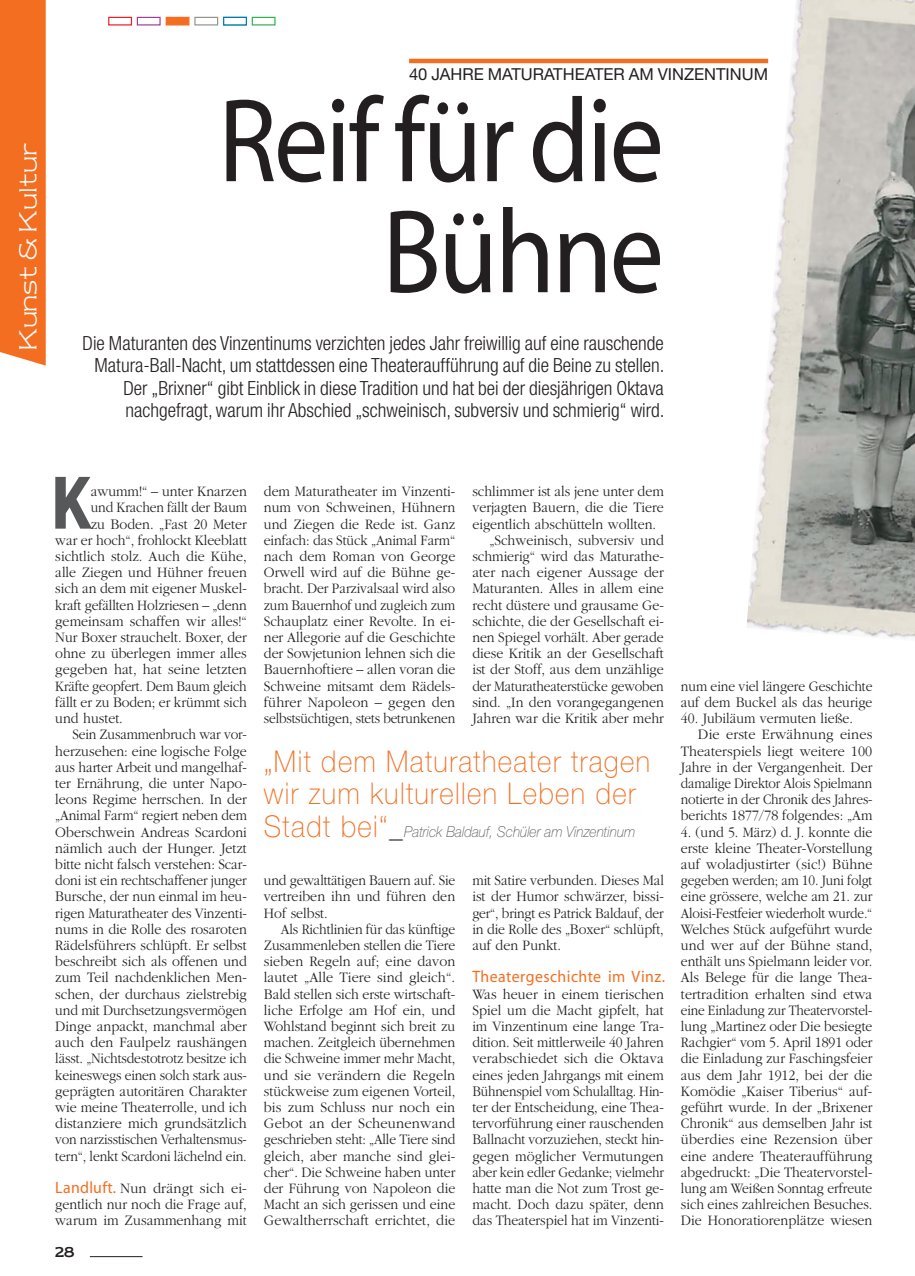
<style>
.page{position:relative;width:915px;height:1276px;background:#fff}
.page>*{position:absolute;margin:0;border:0;box-sizing:border-box;transform-origin:0 0}
.Titel_Thema{font:120px/111px "Myriad";letter-spacing:-.025em;color:#231f20;text-align:right;scale:.9 1}
.fließtext_mit_Initia{font:700 condensed 72.45px "Helvetica Neue";color:#57585a}
.Zitat{font:100 30px/32.4px "Helvetica Neue";letter-spacing:.05em;color:#f36e21;scale:.92 1}
.t1{font:300 21px "Newtext";color:#fff}
.Untertitel{font:300 condensed 19.5px/22.5px "Helvetica Neue";color:#231f20;text-align:right}
.Kopfzeile{font:16.5px "Helvetica Neue";color:#231f20}
.fließtext{font:16.5px "Myriad";letter-spacing:.03em;color:#f36e21;scale:.96 1}
.fließtext_mit_Einzug{font:300 15px/16.2px "Garamond";color:#231f20;text-align:justify;scale:.92 1}
.fließtext_mit_Einzug-2{font:300 15px/16.2px "Garamond";color:#231f20;text-align:justify;scale:.9 1}
.fließtext_mit_Einzug-3{font:300 15px/16.2px "Garamond";color:#231f20;text-align:justify;scale:.91 1}
.fließtext-2{font:300 15px/16.2px "Garamond";color:#231f20;text-align:justify;scale:.94 1}
.fließtext_mit_Einzug-4{font:300 15px/16.2px "Garamond";color:#231f20;text-align:justify;scale:.93 1}
.fließtext-3{font:300 15px/16.2px "Garamond";color:#231f20;text-align:justify;scale:.93 1}
.fließtext_mit_Einzug-5{font:300 15px/16.2px "Garamond";color:#231f20;text-align:justify;scale:.95 1}
.fließtext_mit_Initia-2{font:300 15px "Garamond";color:#231f20;scale:.93 1}
.fließtext-4{font:300 15px/16.2px "Garamond";color:#231f20;text-align:justify;scale:.91 1}
.fließtext-5{font:300 15px/16.2px "Garamond";color:#231f20;text-align:justify;scale:.96 1}
.fließtext_mit_Initia-3{font:300 15px "Garamond";color:#231f20;scale:.92 1}
.fließtext_mit_Initia-4{font:300 15px "Garamond";color:#231f20;scale:.94 1}
.fließtext_mit_Initia-5{font:300 15px "Garamond";color:#231f20;scale:.9 1}
.Zitat-2{font:italic 100 15px "Helvetica Neue";color:#57585a;scale:.92 1}
.fließtext_mit_Initia-6{font:300 15px "Garamond";color:#231f20;scale:.91 1}
.fließtext_mit_Initia-7{font:300 15px "Garamond";color:#231f20;scale:.95 1}
.fließtext-6{font:300 15px "Garamond";color:#231f20;scale:.92 1}
.t2{font:12px "Newtext";color:#231f20;scale:.9 1}
.s1{font-family:"Myriad";font-weight:400;font-size:16.5px;color:#f36e21}
.s2{font-style:normal;font-size:30px;color:#f36e21}
.s3{font-size:30px}
</style>
<div class="page">
<hr style="left:409px;top:59px;width:358px;height:4px;background:#f36e21">
<img style="left:746px;top:0;width:168px;height:639px">
<hr style="left:90px;top:1256px;width:52px;height:1px;background:#231f20">
<div style="left:0;top:0;width:46px;height:365px;background:#f36e21"></div>
<div style="left:137px;top:17px;width:23px;height:9px;background:#fff;border:1px solid #a13d96"></div>
<div style="left:165px;top:17px;width:24px;height:9px;background:#f36e21;border:1px solid #f36e21"></div>
<div style="left:251px;top:17px;width:24px;height:9px;background:#fff;border:1px solid #2cb34b"></div>
<div style="left:223px;top:17px;width:24px;height:9px;background:#fff;border:1px solid #0078c0"></div>
<div style="left:194px;top:17px;width:24px;height:9px;background:#fff;border:1px solid #94948a"></div>
<div style="left:108px;top:17px;width:24px;height:9px;background:#fff;border:1px solid #ee1d23"></div>
<h3 class="t1" style="left:14px;top:350px;width:209px;rotate:-90deg">Kunst &amp; Kultur</h3>
<p class="Kopfzeile" style="left:409px;top:65px;width:360px">40 JAHRE MATURATHEATER AM VINZENTINUM</p>
<p class="Titel_Thema" style="left:218px;top:91px;width:496px">Reif für die<br>Bühne</p>
<p class="Untertitel" style="left:83px;top:331px;width:583px">Die Maturanten des Vinzentinums verzichten jedes Jahr freiwillig auf eine rauschende Matura-Ball-Nacht, um stattdessen eine Theateraufführung auf die Beine zu stellen.<br>Der „Brixner“ gibt Einblick in diese Tradition und hat bei der diesjährigen Oktava nachgefragt, warum ihr Abschied „schweinisch, subversiv und schmierig“ wird.</p>
<p class="fließtext_mit_Initia" style="left:52px;top:459px;width:40px">K</p>
<p class="fließtext_mit_Initia-2" style="left:91px;top:483px;width:169px">awumm!“ – unter Knarzen</p>
<p class="fließtext_mit_Initia-5" style="left:91px;top:499px;width:175px">und Krachen fällt der Baum</p>
<p class="fließtext_mit_Initia-2" style="left:91px;top:516px;width:169px">zu Boden. „Fast 20 Meter</p>
<p class="fließtext_mit_Initia-3" style="left:55px;top:532px;width:210px">war er hoch“, frohlockt Kleeblatt</p>
<p class="fließtext_mit_Initia-4" style="left:55px;top:548px;width:205px">sichtlich stolz. Auch die Kühe,</p>
<p class="fließtext_mit_Initia-2" style="left:55px;top:564px;width:207px">alle Ziegen und Hühner freuen</p>
<p class="fließtext_mit_Initia-2" style="left:55px;top:580px;width:207px">sich an dem mit eigener Muskel-</p>
<p class="fließtext_mit_Initia-6" style="left:55px;top:597px;width:212px">kraft gefällten Holzriesen – „denn</p>
<p class="fließtext_mit_Initia-4" style="left:55px;top:613px;width:205px">gemeinsam schaffen wir alles!“</p>
<p class="fließtext_mit_Initia-2" style="left:55px;top:629px;width:207px">Nur Boxer strauchelt. Boxer, der</p>
<p class="fließtext_mit_Initia-2" style="left:55px;top:645px;width:207px">ohne zu überlegen immer alles</p>
<p class="fließtext_mit_Initia-7" style="left:55px;top:661px;width:203px">gegeben hat, hat seine letzten</p>
<p class="fließtext_mit_Initia-5" style="left:55px;top:678px;width:214px">Kräfte geopfert. Dem Baum gleich</p>
<p class="fließtext_mit_Initia-3" style="left:55px;top:694px;width:209px">fällt er zu Boden; er krümmt sich</p>
<p class="fließtext_mit_Initia-2" style="left:55px;top:710px;width:74px">und hustet.</p>
<p class="fließtext_mit_Einzug-2" style="left:55px;top:726px;width:214px;text-indent:17px">Sein Zusammenbruch war vor&shy;herzusehen: eine logische Folge aus harter Arbeit und mangelhaf&shy;ter Ernährung, die unter Napo&shy;leons Regime herrschen. In der „Animal Farm“ regiert neben dem Oberschwein Andreas Scardoni nämlich auch der Hunger. Jetzt bitte nicht falsch verstehen: Scar&shy;doni ist ein rechtschaffener junger Bursche, der nun einmal im heu&shy;rigen Maturatheater des Vinzenti&shy;nums in die Rolle des rosaroten Rädelsführers schlüpft. Er selbst beschreibt sich als offenen und zum Teil nachdenklichen Men&shy;schen, der durchaus zielstrebig und mit Durchsetzungsvermögen Dinge anpackt, manchmal aber auch den Faulpelz raushängen lässt. „Nichtsdestotrotz besitze ich keineswegs einen solch stark aus&shy;geprägten autoritären Charakter wie meine Theaterrolle, und ich distanziere mich grundsätzlich von narzisstischen Verhaltensmus&shy;tern“, lenkt Scardoni lächelnd ein.</p>
<p class="fließtext-5" style="left:55px;top:1180px;width:201px"><span class="s1">Landluft.</span> Nun drängt sich ei&shy;gentlich nur noch die Frage auf, warum im Zusammenhang mit</p>
<p class="t2" style="left:55px;top:1243px;width:23px">28</p>
<p class="fließtext-3" style="left:264px;top:483px;width:207px">dem Maturatheater im Vinzenti&shy;num von Schweinen, Hühnern und Ziegen die Rede ist. Ganz einfach: das Stück „Animal Farm“ nach dem Roman von George Orwell wird auf die Bühne ge&shy;bracht. Der Parzivalsaal wird also zum Bauernhof und zugleich zum Schauplatz einer Revolte. In ei&shy;ner Allegorie auf die Geschichte der Sowjetunion lehnen sich die Bauernhoftiere – allen voran die Schweine mitsamt dem Rädels&shy;führer Napoleon – gegen den selbstsüchtigen, stets betrunkenen</p>
<p class="fließtext_mit_Einzug-4" style="left:472px;top:483px;width:207px">schlimmer ist als jene unter dem verjagten Bauern, die die Tiere eigentlich abschütteln wollten.</p>
<p class="fließtext_mit_Einzug-4" style="left:472px;top:532px;width:207px;text-indent:17px">„Schweinisch, subversiv und schmierig“ wird das Maturathe&shy;ater nach eigener Aussage der Maturanten. Alles in allem eine recht düstere und grausame Ge&shy;schichte, die der Gesellschaft ei&shy;nen Spiegel vorhält. Aber gerade diese Kritik an der Gesellschaft ist der Stoff, aus dem unzählige der Maturatheaterstücke gewoben sind. „In den vorangegangenen Jahren war die Kritik aber mehr</p>
<p class="Zitat" style="left:264px;top:745px;width:421px">„Mit dem Maturatheater tragen wir zum kulturellen Leben der</p>
<p class="Zitat-2" style="left:264px;top:823px;width:405px"><span class="s2">Stadt bei“</span><span class="s3">_</span>Patrick Baldauf, Schüler am Vinzentinum</p>
<p class="fließtext-4" style="left:264px;top:872px;width:212px">und gewalttätigen Bauern auf. Sie vertreiben ihn und führen den Hof selbst.</p>
<p class="fließtext_mit_Einzug-3" style="left:264px;top:921px;width:212px;text-indent:17px">Als Richtlinien für das künftige Zusammenleben stellen die Tiere sieben Regeln auf; eine davon lautet „Alle Tiere sind gleich“.<br>Bald stellen sich erste wirtschaft&shy;liche Erfolge am Hof ein, und Wohlstand beginnt sich breit zu machen. Zeitgleich übernehmen die Schweine immer mehr Macht, und sie verändern die Regeln stückweise zum eigenen Vorteil, bis zum Schluss nur noch ein Gebot an der Scheunenwand geschrieben steht: „Alle Tiere sind gleich, aber manche sind glei&shy;cher“. Die Schweine haben unter der Führung von Napoleon die Macht an sich gerissen und eine Gewaltherrschaft errichtet, die</p>
<p class="fließtext_mit_Einzug" style="left:472px;top:872px;width:210px">mit Satire verbunden. Dieses Mal ist der Humor schwärzer, bissi&shy;ger“, bringt es Patrick Baldauf, der in die Rolle des „Boxer“ schlüpft, auf den Punkt.</p>
<p class="fließtext" style="left:472px;top:968px;width:202px">Theatergeschichte im Vinz.</p>
<p class="fließtext-2" style="left:472px;top:986px;width:205px">Was heuer in einem tierischen Spiel um die Macht gipfelt, hat im Vinzentinum eine lange Tra&shy;dition. Seit mittlerweile 40 Jahren verabschiedet sich die Oktava eines jeden Jahrgangs mit einem Bühnenspiel vom Schulalltag. Hin&shy;ter der Entscheidung, eine Thea&shy;tervorführung einer rauschenden Ballnacht vorzuziehen, steckt hin&shy;gegen möglicher Vermutungen aber kein edler Gedanke; vielmehr hatte man die Not zum Trost ge&shy;macht. Doch dazu später, denn das Theaterspiel hat im Vinzenti-</p>
<p class="fließtext-4" style="left:680px;top:678px;width:212px">num eine viel längere Geschichte auf dem Buckel als das heurige</p>
<p class="fließtext-6" style="left:680px;top:710px;width:188px">40. Jubiläum vermuten ließe.</p>
<p class="fließtext_mit_Einzug-5" style="left:680px;top:726px;width:203px;text-indent:17px">Die erste Erwähnung eines Theaterspiels liegt weitere 100<br>Jahre in der Vergangenheit. Der damalige Direktor Alois Spielmann notierte in der Chronik des Jahres&shy;berichts 1877/78 folgendes: „Am</p>
<p class="fließtext_mit_Einzug" style="left:680px;top:824px;width:210px">4. (und 5. März) d. J. konnte die erste kleine Theater-Vorstellung auf woladjustirter (sic!) Bühne gegeben werden; am 10. Juni folgt eine grössere, welche am 21. zur Aloisi-Festfeier wiederholt wurde.“ Welches Stück aufgeführt wurde und wer auf der Bühne stand, enthält uns Spielmann leider vor.<br>Als Belege für die lange Thea&shy;tertradition erhalten sind etwa eine Einladung zur Theatervorstel&shy;lung „Martinez oder Die besiegte Rachgier“ vom 5. April 1891 oder die Einladung zur Faschingsfeier aus dem Jahr 1912, bei der die Komödie „Kaiser Tiberius“ auf&shy;geführt wurde. In der „Brixener Chronik“ aus demselben Jahr ist überdies eine Rezension über eine andere Theateraufführung abgedruckt: „Die Theatervorstel&shy;lung am Weißen Sonntag erfreute sich eines zahlreichen Besuches.<br>Die Honoratiorenplätze wiesen</p>
</div>
